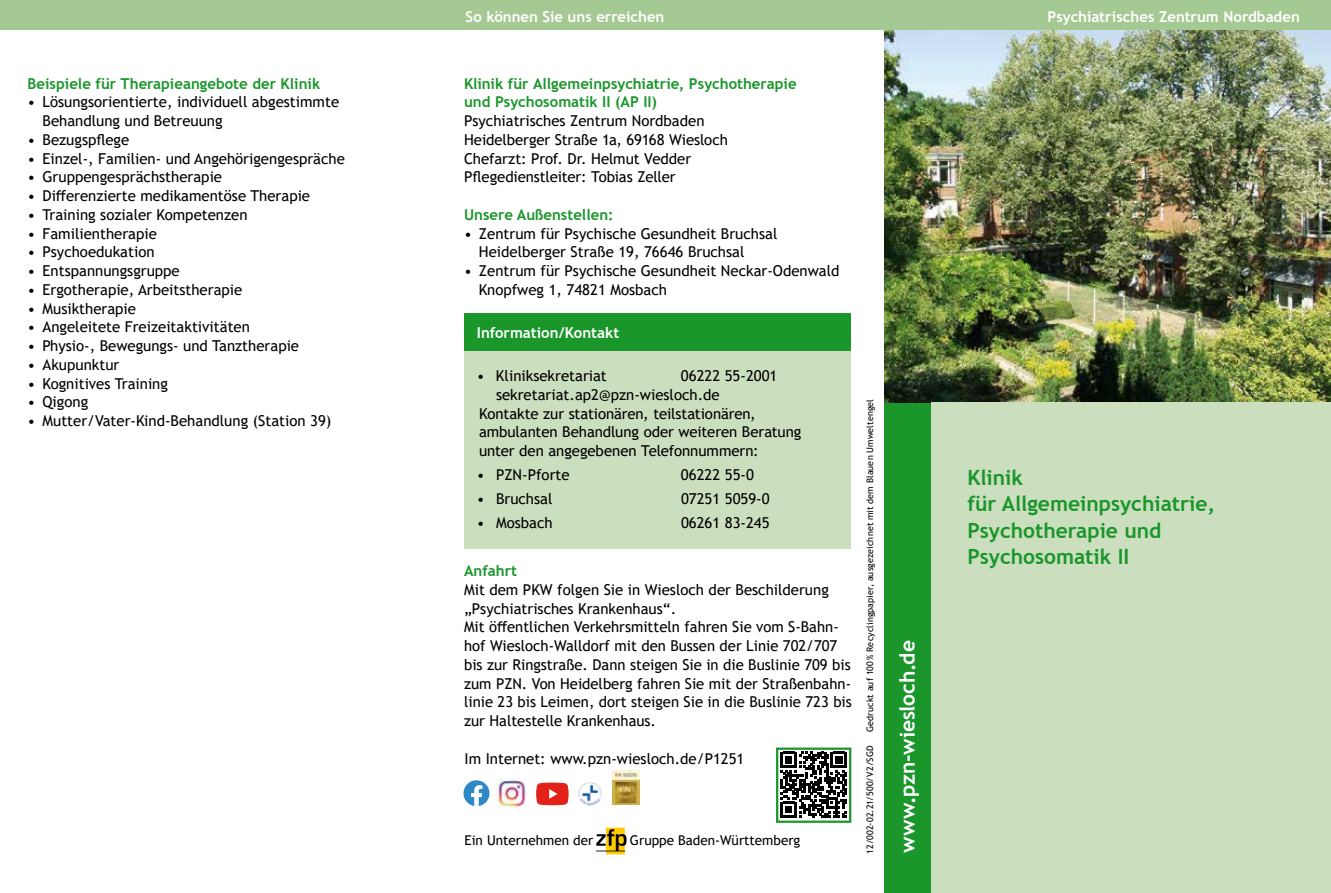
<style>
.page{position:relative;width:1331px;height:893px;background:#fff}
.page>*{position:absolute;margin:0;border:0;box-sizing:border-box;transform-origin:0 0}
.t1{font:700 21px/26.2px "Trebuchet MS";color:#1a962b}
.t2{font:700 21px "Trebuchet MS";letter-spacing:-.01em;color:#fff}
.t3{font:15px/18.8px "Trebuchet MS";color:#000}
.t4{font:700 15px/18.8px "Trebuchet MS";color:#1a962b}
.t5{font:700 15px "Trebuchet MS";color:#fff}
.t6{font:13.5px "Trebuchet MS";color:#000}
.t7{font:9px "Trebuchet MS";letter-spacing:.01em;color:#000}
</style>
<div class="page">
<img style="left:884px;top:30px;width:447px;height:373px">
<svg style="left:606px;top:828px;width:19px;height:26px"></svg>
<svg style="left:596px;top:829px;width:30px;height:22px"></svg>
<div style="left:884px;top:403px;width:47px;height:490px;background:#1a962b"></div>
<div style="left:931px;top:402px;width:400px;height:491px;background:#cbdfbf"></div>
<div style="left:0;top:0;width:1331px;height:30px;background:#a5c993"></div>
<img style="left:579px;top:783px;width:22px;height:22px">
<svg style="left:536px;top:783px;width:33px;height:22px"></svg>
<svg style="left:463px;top:780px;width:26px;height:26px"></svg>
<img style="left:613px;top:771px;width:27px;height:34px">
<img style="left:497px;top:780px;width:29px;height:27px">
<svg style="left:776px;top:747px;width:76px;height:76px"></svg>
<div style="left:464px;top:350px;width:387px;height:199px;background:#cbdfbf"></div>
<div style="left:464px;top:313px;width:387px;height:38px;background:#1a962b"></div>
<p class="t4" style="left:28px;top:74px;width:294px">Beispiele für Therapieangebote der Klinik</p>
<p class="t3" style="left:43px;top:92px;width:298px;text-indent:-15px">• Lösungsorientierte, individuell abgestimmte<br>Behandlung und Betreuung</p>
<p class="t3" style="left:28px;top:130px;width:103px">• Bezugspflege</p>
<p class="t3" style="left:28px;top:149px;width:319px">• Einzel-, Familien- und Angehörigengespräche</p>
<p class="t3" style="left:28px;top:167px;width:196px">• Gruppengesprächstherapie</p>
<p class="t3" style="left:28px;top:186px;width:284px">• Differenzierte medikamentöse Therapie</p>
<p class="t3" style="left:28px;top:205px;width:221px">• Training sozialer Kompetenzen</p>
<p class="t3" style="left:28px;top:224px;width:131px">• Familientherapie</p>
<p class="t3" style="left:28px;top:242px;width:129px">• Psychoedukation</p>
<p class="t3" style="left:28px;top:261px;width:154px">• Entspannungsgruppe</p>
<p class="t3" style="left:28px;top:280px;width:216px">• Ergotherapie, Arbeitstherapie</p>
<p class="t3" style="left:28px;top:299px;width:110px">• Musiktherapie</p>
<p class="t3" style="left:28px;top:317px;width:224px">• Angeleitete Freizeitaktivitäten</p>
<p class="t3" style="left:28px;top:336px;width:273px">• Physio-, Bewegungs- und Tanztherapie</p>
<p class="t3" style="left:28px;top:355px;width:93px">• Akupunktur</p>
<p class="t3" style="left:28px;top:374px;width:142px">• Kognitives Training</p>
<p class="t3" style="left:28px;top:392px;width:62px">• Qigong</p>
<p class="t3" style="left:28px;top:411px;width:305px">• Mutter/Vater-Kind-Behandlung (Station 39)</p>
<p class="t5" style="left:466px;top:7px;width:200px">So können Sie uns erreichen</p>
<p class="t5" style="left:1047px;top:7px;width:254px">Psychiatrisches Zentrum Nordbaden</p>
<p class="t4" style="left:464px;top:74px;width:334px">Klinik für Allgemeinpsychiatrie, Psychotherapie und Psychosomatik II (AP II)</p>
<p class="t3" style="left:464px;top:111px;width:265px">Psychiatrisches Zentrum Nordbaden Heidelberger Straße 1a, 69168 Wiesloch Chefarzt: Prof. Dr. Helmut Vedder Pflegedienstleiter: Tobias Zeller</p>
<p class="t4" style="left:464px;top:205px;width:151px">Unsere Außenstellen:</p>
<p class="t3" style="left:479px;top:224px;width:300px;text-indent:-15px">• Zentrum für Psychische Gesundheit Bruchsal<br>Heidelberger Straße 19, 76646 Bruchsal</p>
<p class="t3" style="left:479px;top:261px;width:362px;text-indent:-15px">• Zentrum für Psychische Gesundheit Neckar-Odenwald<br>Knopfweg 1, 74821 Mosbach</p>
<p class="t5" style="left:477px;top:323px;width:144px">Information/Kontakt</p>
<p class="t3" style="left:477px;top:366px;width:132px">• Kliniksekretariat</p>
<p class="t3" style="left:681px;top:366px;width:98px">06222 55-2001</p>
<p class="t3" style="left:496px;top:385px;width:225px">sekretariat.ap2@pzn-wiesloch.de</p>
<p class="t3" style="left:479px;top:404px;width:278px">Kontakte zur stationären, teilstationären,</p>
<p class="t3" style="left:479px;top:423px;width:324px">ambulanten Behandlung oder weiteren Beratung</p>
<p class="t3" style="left:479px;top:441px;width:281px">unter den angegebenen Telefonnummern:</p>
<p class="t3" style="left:477px;top:465px;width:94px">• PZN-Pforte</p>
<p class="t3" style="left:681px;top:465px;width:74px">06222 55-0</p>
<p class="t3" style="left:477px;top:489px;width:77px">• Bruchsal</p>
<p class="t3" style="left:681px;top:489px;width:90px">07251 5059-0</p>
<p class="t3" style="left:477px;top:513px;width:77px">• Mosbach</p>
<p class="t3" style="left:681px;top:513px;width:90px">06261 83-245</p>
<p class="t4" style="left:464px;top:561px;width:55px">Anfahrt</p>
<p class="t3" style="left:464px;top:580px;width:389px">Mit dem PKW folgen Sie in Wiesloch der Beschilderung „Psychiatrisches Krankenhaus“.<br>Mit öffentlichen Verkehrsmitteln fahren Sie vom S-Bahn&shy;hof Wiesloch-Walldorf mit den Bussen der Linie 702/707 bis zur Ringstraße. Dann steigen Sie in die Buslinie 709 bis zum PZN. Von Heidelberg fahren Sie mit der Straßenbahn&shy;linie 23 bis Leimen, dort steigen Sie in die Buslinie 723 bis zur Haltestelle Krankenhaus.</p>
<p class="t3" style="left:465px;top:749px;width:281px">Im Internet: www.pzn-wiesloch.de/P1251</p>
<p class="t6" style="left:465px;top:832px;width:130px">Ein Unternehmen der</p>
<p class="t6" style="left:630px;top:832px;width:172px">Gruppe Baden-Württemberg</p>
<p class="t7" style="left:864px;top:732px;width:334px;rotate:-90deg">Gedruckt auf 100% Recyclingpapier, ausgezeichnet mit dem Blauen Umweltengel</p>
<p class="t7" style="left:864px;top:853px;width:109px;rotate:-90deg">12/002-02.21/500/V2/SGD</p>
<h1 class="t2" style="left:894px;top:853px;width:214px;rotate:-90deg">www.pzn-wiesloch.de</h1>
<h1 class="t1" style="left:967px;top:464px;width:249px">Klinik<br>für Allgemeinpsychiatrie,<br>Psychotherapie und<br>Psychosomatik II</h1>
</div>
